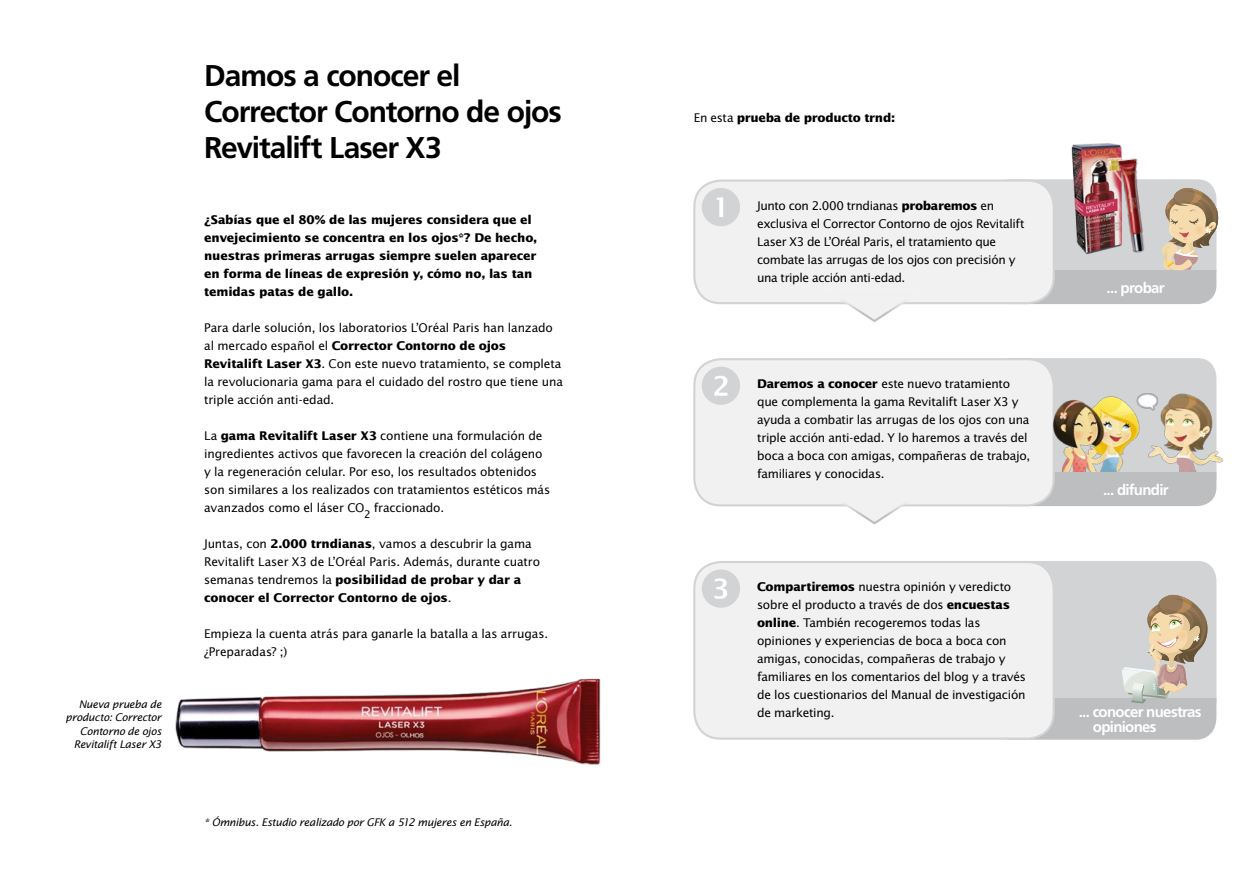
<style>
.page{position:relative;width:1259px;height:893px;background:#fff}
.page>*{position:absolute;margin:0;border:0;box-sizing:border-box;transform-origin:0 0}
.t1{font:700 30px/36px "Frutiger LT Std";letter-spacing:-.035em;color:#000}
.t2{font:700 15px/15px "Frutiger LT Std";letter-spacing:-.045em;color:#fff}
.t3{font:12px/18px "Lucida Sans Std";letter-spacing:-.02em;color:#000}
.t4{font:700 12px/18px "Lucida Sans Std";letter-spacing:-.015em;color:#000}
.t5{font:italic 10.5px/13.5px "Lucida Sans Std";letter-spacing:-.025em;color:#000;text-align:right}
.t6{font:10.5px "Lucida Sans Std";color:#000}
.s1{font-weight:700}
.s2{font-weight:400}
</style>
<div class="page">
<div style="left:990px;top:358px;width:226px;height:137px;background:#d1d3d4;border-radius:19px"></div>
<div style="left:1033px;top:472px;width:183px;height:34px;background:#bcbec0"></div>
<div style="left:694px;top:359px;width:359px;height:146px;background:#f1f1f2;border-radius:27px"></div>
<div style="left:693px;top:358px;width:361px;height:148px;border:2px solid #d1d3d4;border-radius:27px"></div>
<img style="left:1051px;top:385px;width:172px;height:87px">
<svg style="left:818px;top:503px;width:112px;height:22px"></svg>
<div style="left:702px;top:367px;width:38px;height:38px;background:#d1d3d4;border-radius:50%"></div>
<svg style="left:714px;top:376px;width:13px;height:20px"></svg>
<div style="left:990px;top:179px;width:226px;height:109px;background:#d1d3d4;border-radius:19px"></div>
<div style="left:694px;top:181px;width:359px;height:122px;background:#f1f1f2;border-radius:27px"></div>
<div style="left:693px;top:179px;width:361px;height:125px;border:2px solid #d1d3d4;border-radius:27px"></div>
<svg style="left:818px;top:301px;width:112px;height:21px"></svg>
<div style="left:702px;top:188px;width:38px;height:38px;background:#d1d3d4;border-radius:50%"></div>
<svg style="left:716px;top:197px;width:7px;height:20px"></svg>
<svg style="left:990px;top:187px;width:229px;height:117px"></svg>
<div style="left:990px;top:561px;width:226px;height:157px;background:#d1d3d4;border-radius:19px"></div>
<div style="left:694px;top:562px;width:359px;height:177px;background:#f1f1f2;border-radius:27px"></div>
<div style="left:693px;top:561px;width:361px;height:179px;border:2px solid #d1d3d4;border-radius:27px"></div>
<div style="left:702px;top:569px;width:38px;height:39px;background:#d1d3d4;border-radius:50%"></div>
<svg style="left:714px;top:578px;width:13px;height:21px"></svg>
<svg style="left:990px;top:594px;width:226px;height:146px"></svg>
<img style="left:175px;top:678px;width:426px;height:87px">
<img style="left:1057px;top:143px;width:65px;height:115px">
<img style="left:1113px;top:150px;width:45px;height:117px">
<p class="t5" style="left:66px;top:697px;width:98px">Nueva prueba de producto: Corrector<br>Contorno de ojos<br>Revitalift Laser X3</p>
<h1 class="t1" style="left:204px;top:58px;width:359px">Damos a conocer el<br>Corrector Contorno de ojos<br>Revitalift Laser X3</h1>
<p class="t4" style="left:204px;top:211px;width:335px">¿Sabías que el 80% de las mujeres considera que el envejecimiento se concentra en los ojos*? De hecho, nuestras primeras arrugas siempre suelen aparecer en forma de líneas de expresión y, cómo no, las tan temidas patas de gallo.</p>
<p class="t3" style="left:204px;top:319px;width:360px">Para darle solución, los laboratorios L’Oréal Paris han lanzado al mercado español el <span class="s1">Corrector Contorno de ojos Revitalift Laser X3</span>. Con este nuevo tratamiento, se completa la revolucionaria gama para el cuidado del rostro que tiene una triple acción anti-edad.</p>
<p class="t3" style="left:204px;top:427px;width:347px">La <span class="s1">gama Revitalift Laser X3</span> contiene una formulación de ingredientes activos que favorecen la creación del colágeno y la regeneración celular. Por eso, los resultados obtenidos son similares a los realizados con tratamientos estéticos más avanzados como el láser CO</p>
<p class="t6" style="left:364px;top:508px;width:8px">2</p>
<p class="t3" style="left:374px;top:499px;width:72px">fraccionado.</p>
<p class="t3" style="left:204px;top:535px;width:337px">Juntas, con <span class="s1">2.000 trndianas</span>, vamos a descubrir la gama Revitalift Laser X3 de L’Oréal Paris. Además, durante cuatro semanas tendremos la <span class="s1">posibilidad de probar y dar a conocer el Corrector Contorno de ojos</span>.</p>
<p class="t3" style="left:204px;top:625px;width:345px">Empieza la cuenta atrás para ganarle la batalla a las arrugas. ¿Preparadas? ;)</p>
<p class="t5" style="left:204px;top:816px;width:309px">* Ómnibus. Estudio realizado por GFK a 512 mujeres en España.</p>
<p class="t4" style="left:694px;top:109px;width:203px"><span class="s2">En esta</span> prueba de producto trnd:</p>
<p class="t3" style="left:757px;top:197px;width:269px">Junto con 2.000 trndianas <span class="s1">probaremos</span> en exclusiva el Corrector Contorno de ojos Revitalift Laser X3 de L’Oréal Paris, el tratamiento que combate las arrugas de los ojos con precisión y una triple acción anti-edad.</p>
<p class="t3" style="left:757px;top:375px;width:274px"><span class="s1">Daremos a conocer</span> este nuevo tratamiento que complementa la gama Revitalift Laser X3 y ayuda a combatir las arrugas de los ojos con una triple acción anti-edad. Y lo haremos a través del boca a boca con amigas, compañeras de trabajo, familiares y conocidas.</p>
<p class="t3" style="left:757px;top:578px;width:270px"><span class="s1">Compartiremos</span> nuestra opinión y veredicto sobre el producto a través de dos <span class="s1">encuestas online</span>. También recogeremos todas las opiniones y experiencias de boca a boca con amigas, conocidas, compañeras de trabajo y familiares en los comentarios del blog y a través de los cuestionarios del Manual de investigación de marketing.</p>
<p class="t2" style="left:1106px;top:280px;width:60px">... probar</p>
<p class="t2" style="left:1103px;top:482px;width:67px">... difundir</p>
<p class="t2" style="left:1092px;top:704px;width:110px;text-indent:-14px">... conocer nuestras opiniones</p>
</div>
